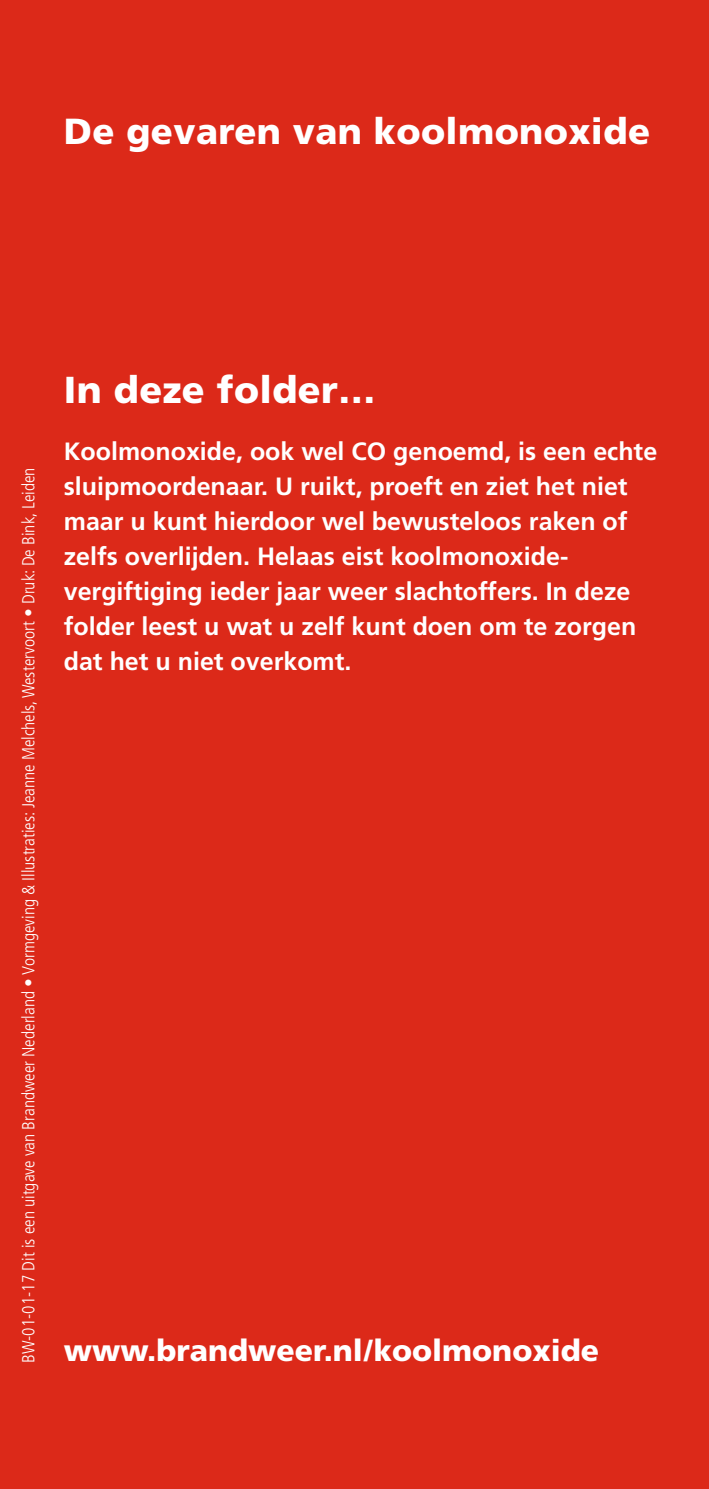
<style>
.page{position:relative;width:709px;height:1489px;background:#fff}
.page>*{position:absolute;margin:0;border:0;box-sizing:border-box;transform-origin:0 0}
.t1{font:900 37.5px "Frutiger LT Std";letter-spacing:.01em;color:#fff}
.t2{font:900 36.25px "Frutiger LT Std";letter-spacing:.01em;color:#fff}
.t3{font:900 30px "Frutiger LT Std";color:#fff}
.t4{font:700 25px/35px "Frutiger LT Std";color:#fff}
.t5{font:300 condensed 17.5px "Frutiger LT Std";color:#fff}
</style>
<div class="page">
<div style="left:0;top:0;width:709px;height:1488px;background:#dc2919"></div>
<h2 class="t2" style="left:64px;top:109px;width:588px">De gevaren van koolmonoxide</h2>
<p class="t5" style="left:18px;top:1362px;width:896px;rotate:-90deg">BW-01-01-17 Dit is een uitgave van Brandweer Nederland • Vormgeving &amp; Illustraties: Jeanne Melchels, Westervoort • Druk: De Bink, Leiden</p>
<h1 class="t1" style="left:64px;top:367px;width:313px">In deze folder…</h1>
<p class="t4" style="left:64px;top:434px;width:595px">Koolmonoxide, ook wel CO genoemd, is een echte sluipmoordenaar. U ruikt, proeft en ziet het niet maar u kunt hierdoor wel bewusteloos raken of zelfs overlijden. Helaas eist koolmonoxide&shy;vergiftiging ieder jaar weer slachtoffers. In deze folder leest u wat u zelf kunt doen om te zorgen dat het u niet overkomt.</p>
<p class="t3" style="left:64px;top:1331px;width:537px">www.brandweer.nl/koolmonoxide</p>
</div>
